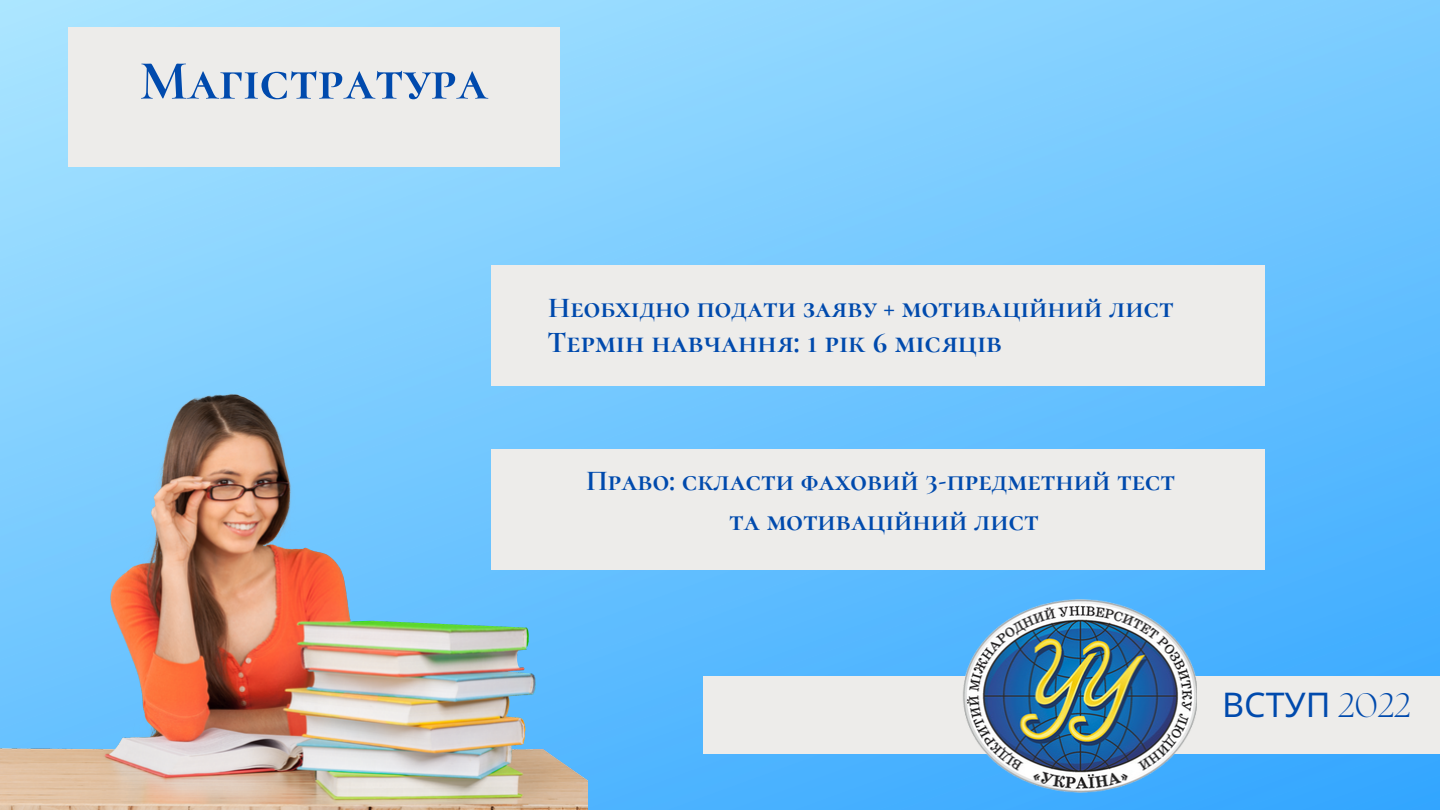
<style>
.page{position:relative;width:1440px;height:810px;background:#fff}
.page>*{position:absolute;margin:0;border:0;box-sizing:border-box;transform-origin:0 0}
.t1{font:700 56px "Cormorant SC";color:#004aad}
.t2{font:34px "Noto Sans";color:#004aad}
.t3{font:700 30.5px "Cormorant SC";color:#004aad}
.t4{font:700 29px/40.5px "Cormorant SC";color:#004aad;text-align:center}
.s1{font-family:"The Seasons";font-weight:300}
</style>
<div class="page">
<img style="left:0;top:0;width:1440px;height:810px">
<div style="left:703px;top:676px;width:737px;height:78px;background:#edecea"></div>
<img style="left:0;top:386px;width:588px;height:424px">
<div style="left:68px;top:27px;width:492px;height:139px;background:#edecea"></div>
<div style="left:491px;top:265px;width:774px;height:121px;background:#edecea"></div>
<img style="left:961px;top:599px;width:235px;height:194px">
<div style="left:491px;top:449px;width:774px;height:121px;background:#edecea"></div>
<h1 class="t1" style="left:140px;top:47px;width:350px">Магістратура</h1>
<p class="t4" style="left:548px;top:287px;width:627px">Необхідно подати заяву + мотиваційний лист</p>
<p class="t3" style="left:547px;top:324px;width:457px">Термін навчання: 1 рік 6 місяців</p>
<p class="t4" style="left:586px;top:460px;width:591px">Право: скласти фаховий 3-предметний тест та мотиваційний лист</p>
<p class="t2" style="left:1222px;top:681px;width:190px">ВСТУП <span class="s1">2022</span></p>
</div>
